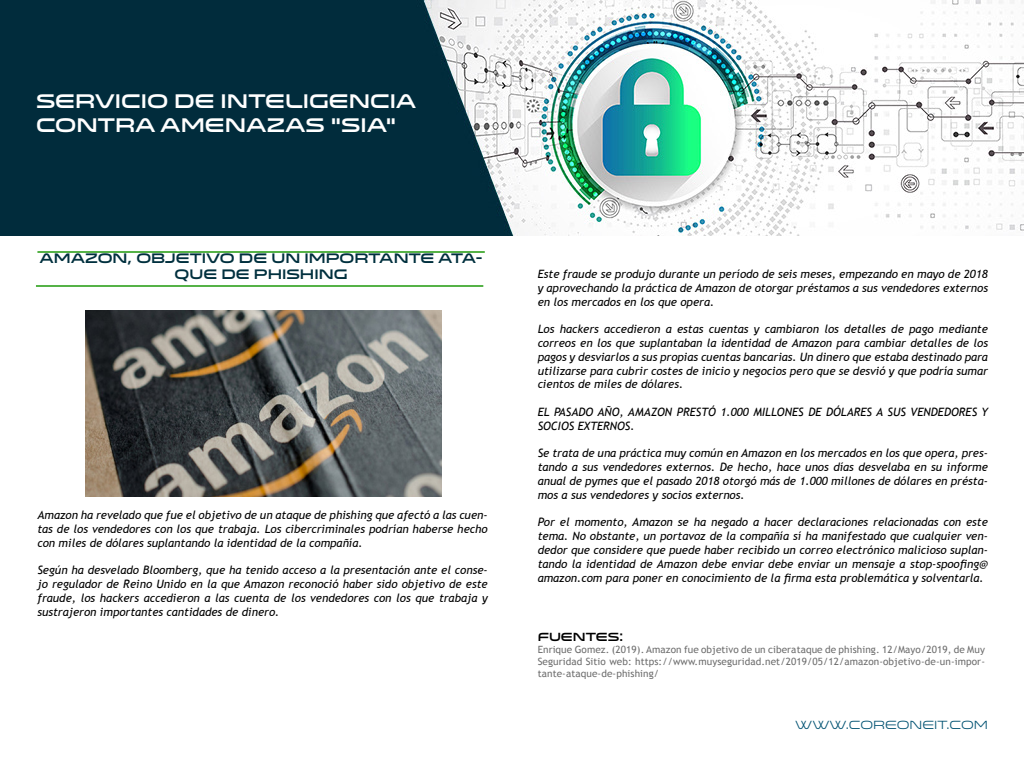
<style>
.page{position:relative;width:1024px;height:768px;background:#fff}
.page>*{position:absolute;margin:0;border:0;box-sizing:border-box;transform-origin:0 0}
.t1{font:20px/24px "Venera 900";color:#fff}
.t2{font:14px/16.8px "Venera 900";color:#00303e;text-align:center}
.t3{font:12px "Venera 500";color:#005272}
.t4{font:12px "Venera 900";color:#000}
.t5{font:italic 11.5px/13.8px "Trebuchet MS";color:#000;text-align:justify}
.t6{font:10px/12px "Trebuchet MS";letter-spacing:.01em;color:#6e6e6e;text-align:justify}
</style>
<div class="page">
<img style="left:0;top:0;width:1024px;height:236px">
<hr style="left:37px;top:251px;width:448px;height:2px;background:#55b247">
<hr style="left:36px;top:285px;width:447px;height:2px;background:#55b247">
<img style="left:85px;top:311px;width:357px;height:186px">
<h1 class="t1" style="left:36px;top:89px;width:382px">SERVICIO DE INTELIGENCIA<br>CONTRA AMENAZAS “SIA”</h1>
<p class="t2" style="left:39px;top:249px;width:445px">AMAZON, OBJETIVO DE UN IMPORTANTE ATA-<br>QUE DE PHISHING</p>
<p class="t5" style="left:37px;top:508px;width:452px">Amazon ha revelado que fue el objetivo de un ataque de phishing que afectó a las cuen&shy;tas de los vendedores con los que trabaja. Los cibercriminales podrían haberse hecho con miles de dólares suplantando la identidad de la compañía.</p>
<p class="t5" style="left:37px;top:563px;width:452px">Según ha desvelado Bloomberg, que ha tenido acceso a la presentación ante el conse&shy;jo regulador de Reino Unido en la que Amazon reconoció haber sido objetivo de este fraude, los hackers accedieron a las cuenta de los vendedores con los que trabaja y sustrajeron importantes cantidades de dinero.</p>
<p class="t5" style="left:538px;top:267px;width:452px">Este fraude se produjo durante un período de seis meses, empezando en mayo de 2018 y aprovechando la práctica de Amazon de otorgar préstamos a sus vendedores externos en los mercados en los que opera.</p>
<p class="t5" style="left:538px;top:322px;width:452px">Los hackers accedieron a estas cuentas y cambiaron los detalles de pago mediante correos en los que suplantaban la identidad de Amazon para cambiar detalles de los pagos y desviarlos a sus propias cuentas bancarias. Un dinero que estaba destinado para utilizarse para cubrir costes de inicio y negocios pero que se desvió y que podría sumar cientos de miles de dólares.</p>
<p class="t5" style="left:538px;top:405px;width:452px">EL PASADO AÑO, AMAZON PRESTÓ 1.000 MILLONES DE DÓLARES A SUS VENDEDORES Y<br>SOCIOS EXTERNOS.</p>
<p class="t5" style="left:538px;top:446px;width:452px">Se trata de una práctica muy común en Amazon en los mercados en los que opera, pres&shy;tando a sus vendedores externos. De hecho, hace unos días desvelaba en su informe anual de pymes que el pasado 2018 otorgó más de 1.000 millones de dólares en présta&shy;mos a sus vendedores y socios externos.</p>
<p class="t5" style="left:538px;top:515px;width:452px">Por el momento, Amazon se ha negado a hacer declaraciones relacionadas con este tema. No obstante, un portavoz de la compañía sí ha manifestado que cualquier ven&shy;dedor que considere que puede haber recibido un correo electrónico malicioso suplan&shy;tando la identidad de Amazon debe enviar debe enviar un mensaje a stop-spoofing@ amazon.com para poner en conocimiento de la firma esta problemática y solventarla.</p>
<p class="t4" style="left:538px;top:630px;width:87px">FUENTES:</p>
<p class="t6" style="left:538px;top:643px;width:449px">Enrique Gomez. (2019). Amazon fue objetivo de un ciberataque de phishing. 12/Mayo/2019, de Muy Seguridad Sitio web: https://www.muyseguridad.net/2019/05/12/amazon-objetivo-de-un-impor&shy;tante-ataque-de-phishing/</p>
<p class="t3" style="left:795px;top:718px;width:194px">WWW.COREONEIT.COM</p>
</div>
